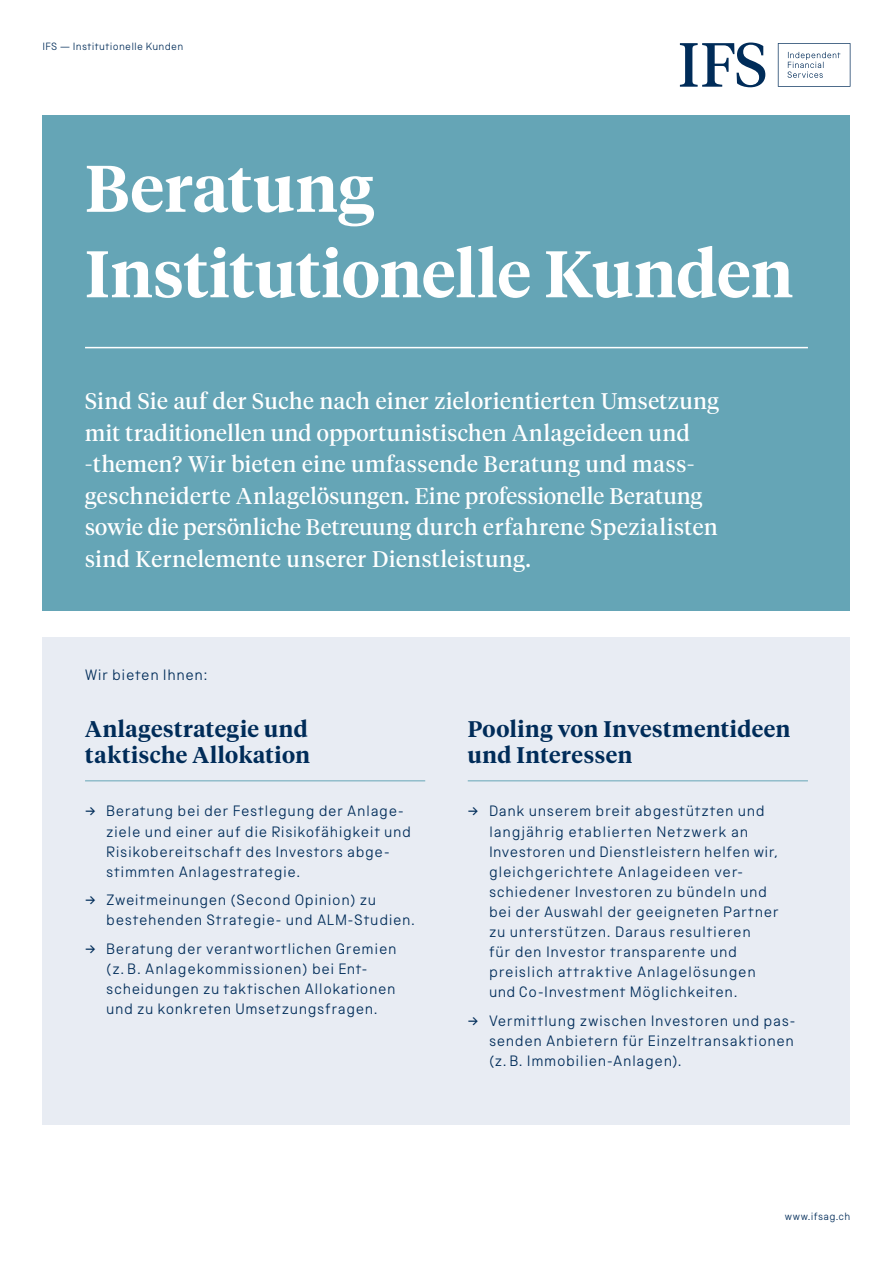
<style>
.page{position:relative;width:893px;height:1263px;background:#fff}
.page>*{position:absolute;margin:0;border:0;box-sizing:border-box;transform-origin:0 0}
._05_aufzählung{font:600 65.55px/85.5px "Tiempos Headline";letter-spacing:.005em;color:#fff}
._05_aufzählung-2{font:22.5px/31.5px "Tiempos Headline";letter-spacing:.025em;color:#fff}
._05_aufzählung-3{font:600 22.5px/26.2px "Tiempos Headline";letter-spacing:.025em;color:#002c59}
._05_aufzählung-4{font:300 15px/20.1px "Copy";letter-spacing:.04em;color:#002c59}
.t1{font:300 10.5px "Copy";letter-spacing:.03em;color:#002c59}
.s1{font-family:"Messina Sans";font-weight:400}
</style>
<div class="page">
<div style="left:43px;top:115px;width:807px;height:495px;background:#65a5b6"></div>
<div style="left:43px;top:637px;width:807px;height:488px;background:#e8ecf3"></div>
<svg style="left:680px;top:43px;width:85px;height:44px"></svg>
<svg style="left:778px;top:43px;width:72px;height:44px"></svg>
<hr style="left:85px;top:347px;width:723px;height:1px;background:#fff">
<hr style="left:85px;top:780px;width:340px;height:1px;background:#65a5b6">
<hr style="left:468px;top:780px;width:340px;height:1px;background:#65a5b6">
<p class="t1" style="left:43px;top:40px;width:142px">IFS — Institutionelle Kunden</p>
<p class="_05_aufzählung" style="left:85px;top:143px;width:709px">Beratung<br>Institutionelle Kunden</p>
<p class="_05_aufzählung-2" style="left:85px;top:385px;width:635px">Sind Sie auf der Suche nach einer zielorientierten Umsetzung mit traditionellen und opportunistischen Anlageideen und -themen? Wir bieten eine umfassende Beratung und mass&shy;geschneiderte Anlagelösungen. Eine professionelle Beratung sowie die persönliche Betreuung durch erfahrene Spezialisten sind Kernelemente unserer Dienstleistung.</p>
<p class="_05_aufzählung-4" style="left:85px;top:664px;width:124px">Wir bieten Ihnen:</p>
<p class="_05_aufzählung-3" style="left:85px;top:714px;width:226px">Anlagestrategie und taktische Allokation</p>
<p class="_05_aufzählung-4" style="left:106px;top:801px;width:306px;text-indent:-21px"><span class="s1">→</span> Beratung bei der Festlegung der Anlage&shy;ziele und einer auf die Risikofähigkeit und Risikobereitschaft des Investors abge&shy;stimmten Anlagestrategie.</p>
<p class="_05_aufzählung-4" style="left:106px;top:890px;width:310px;text-indent:-21px"><span class="s1">→</span> Zweitmeinungen (Second Opinion) zu bestehenden Strategie- und ALM-Studien.</p>
<p class="_05_aufzählung-4" style="left:106px;top:938px;width:292px;text-indent:-21px"><span class="s1">→</span> Beratung der verantwortlichen Gremien (z. B. Anlagekommissionen) bei Ent&shy;scheidungen zu taktischen Allokationen und zu konkreten Umsetzungsfragen.</p>
<p class="_05_aufzählung-3" style="left:468px;top:714px;width:324px">Pooling von Investmentideen und Interessen</p>
<p class="_05_aufzählung-4" style="left:489px;top:801px;width:291px;text-indent:-21px"><span class="s1">→</span> Dank unserem breit abgestützten und langjährig etablierten Netzwerk an Investoren und Dienstleistern helfen wir, gleichgerichtete Anlageideen ver&shy;schiedener Investoren zu bündeln und bei der Auswahl der geeigneten Partner zu unterstützen. Daraus resultieren<br>für den Investor transparente und preislich attraktive Anlagelösungen und Co-Investment Möglichkeiten.</p>
<p class="_05_aufzählung-4" style="left:489px;top:1011px;width:308px;text-align:justify;text-indent:-21px"><span class="s1">→</span> Vermittlung zwischen Investoren und pas&shy;senden Anbietern für Einzeltransaktionen (z. B. Immobilien-Anlagen).</p>
<p class="t1" style="left:785px;top:1211px;width:67px">www.ifsag.ch</p>
</div>
